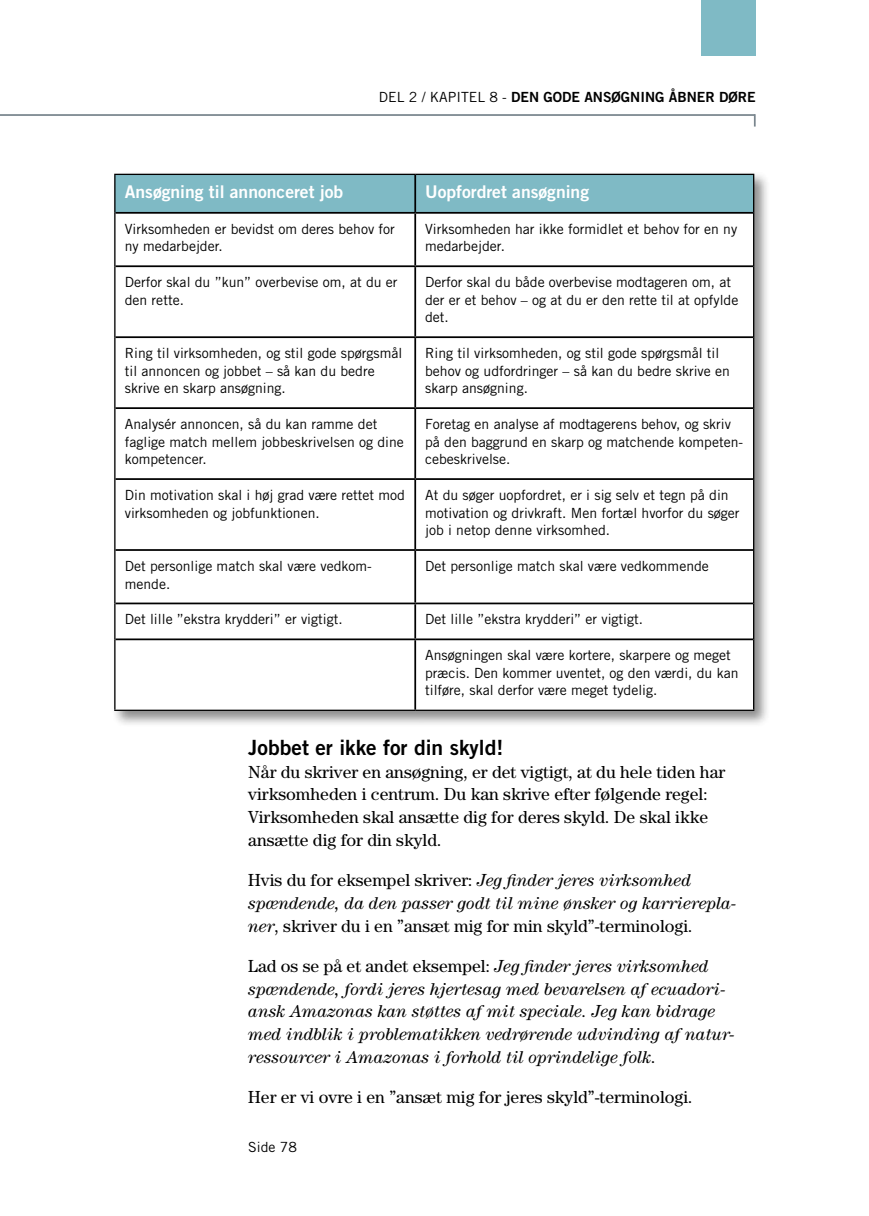
<style>
.page{position:relative;width:869px;height:1216px;background:#fff}
.page>*{position:absolute;margin:0;border:0;box-sizing:border-box;transform-origin:0 0}
.t1{font:21px "Trade Gothic LT Std Bd 2";color:#000}
.t2{font:italic 17.5px/22.8px "Century Std";color:#000}
.t3{font:17.5px/22.8px "Century Std";color:#000}
.t4{font:17.5px "Trade Gothic LT Std Bd 2";color:#fff}
.t5{font:14px/17.5px "Trade Gothic LT Std";color:#000}
.t6{font:14px "Trade Gothic LT Std Bd 2";color:#000}
.s1{font-family:"Trade Gothic LT Std"}
.s2{font-style:normal}
</style>
<div class="page">
<hr style="left:0;top:114px;width:754px;height:2px;background:#7a868e">
<svg style="left:753px;top:114px;width:2px;height:12px"></svg>
<div style="left:700px;top:0;width:55px;height:55px;background:#7fbac5"></div>
<div style="left:112px;top:171px;width:658px;height:556px;background:#000;opacity:.45"></div>
<div style="left:115px;top:175px;width:637px;height:37px;background:#7fbac5"></div>
<svg style="left:115px;top:214px;width:637px;height:495px"></svg>
<hr style="left:414px;top:175px;width:2px;height:37px;background:#000">
<hr style="left:115px;top:212px;width:300px;height:2px;background:#000">
<hr style="left:415px;top:212px;width:337px;height:2px;background:#000">
<hr style="left:414px;top:214px;width:2px;height:51px;background:#000">
<hr style="left:115px;top:265px;width:300px;height:2px;background:#000">
<hr style="left:415px;top:265px;width:337px;height:2px;background:#000">
<hr style="left:414px;top:267px;width:2px;height:69px;background:#000">
<hr style="left:115px;top:336px;width:300px;height:2px;background:#000">
<hr style="left:415px;top:336px;width:337px;height:2px;background:#000">
<hr style="left:414px;top:338px;width:2px;height:69px;background:#000">
<hr style="left:115px;top:407px;width:300px;height:2px;background:#000">
<hr style="left:415px;top:407px;width:337px;height:2px;background:#000">
<hr style="left:414px;top:409px;width:2px;height:69px;background:#000">
<hr style="left:115px;top:478px;width:300px;height:2px;background:#000">
<hr style="left:415px;top:478px;width:337px;height:2px;background:#000">
<hr style="left:414px;top:480px;width:2px;height:69px;background:#000">
<hr style="left:115px;top:549px;width:300px;height:2px;background:#000">
<hr style="left:415px;top:549px;width:337px;height:2px;background:#000">
<hr style="left:414px;top:551px;width:2px;height:51px;background:#000">
<hr style="left:115px;top:602px;width:300px;height:2px;background:#000">
<hr style="left:415px;top:602px;width:337px;height:2px;background:#000">
<hr style="left:414px;top:604px;width:2px;height:34px;background:#000">
<hr style="left:115px;top:638px;width:300px;height:2px;background:#000">
<hr style="left:415px;top:638px;width:337px;height:2px;background:#000">
<hr style="left:414px;top:640px;width:2px;height:69px;background:#000">
<hr style="left:114px;top:174px;width:301px;height:1px;background:#000">
<hr style="left:114px;top:175px;width:1px;height:38px;background:#000">
<hr style="left:415px;top:174px;width:339px;height:1px;background:#000">
<hr style="left:752px;top:175px;width:2px;height:38px;background:#000">
<hr style="left:114px;top:213px;width:1px;height:53px;background:#000">
<hr style="left:752px;top:213px;width:2px;height:53px;background:#000">
<hr style="left:114px;top:266px;width:1px;height:71px;background:#000">
<hr style="left:752px;top:266px;width:2px;height:71px;background:#000">
<hr style="left:114px;top:337px;width:1px;height:71px;background:#000">
<hr style="left:752px;top:337px;width:2px;height:71px;background:#000">
<hr style="left:114px;top:408px;width:1px;height:71px;background:#000">
<hr style="left:752px;top:408px;width:2px;height:71px;background:#000">
<hr style="left:114px;top:479px;width:1px;height:71px;background:#000">
<hr style="left:752px;top:479px;width:2px;height:71px;background:#000">
<hr style="left:114px;top:550px;width:1px;height:53px;background:#000">
<hr style="left:752px;top:550px;width:2px;height:53px;background:#000">
<hr style="left:114px;top:603px;width:1px;height:36px;background:#000">
<hr style="left:752px;top:603px;width:2px;height:36px;background:#000">
<hr style="left:114px;top:639px;width:1px;height:70px;background:#000">
<hr style="left:752px;top:639px;width:2px;height:70px;background:#000">
<hr style="left:114px;top:709px;width:301px;height:2px;background:#000">
<hr style="left:415px;top:709px;width:339px;height:2px;background:#000">
<p class="t6" style="left:378px;top:89px;width:378px"><span class="s1">Del 2 / Kapi tel 8 -</span> den gode ansøgni ng åbner døre</p>
<p class="t4" style="left:125px;top:181px;width:220px">Ansøgning til annonceret job</p>
<p class="t4" style="left:425px;top:181px;width:165px">U opfordret ansøgning</p>
<p class="t5" style="left:125px;top:220px;width:271px">Virksomheden er bevidst om deres behov for ny medarbejder.</p>
<p class="t5" style="left:425px;top:220px;width:313px">Virksomheden har ikke formidlet et behov for en ny medarbejder.</p>
<p class="t5" style="left:125px;top:273px;width:274px">Derfor skal du ”kun” overbevise om, at du er den rette.</p>
<p class="t5" style="left:425px;top:273px;width:314px">Derfor skal du både overbevise modtageren om, at der er et behov – og at du er den rette til at opfylde det.</p>
<p class="t5" style="left:125px;top:344px;width:279px">Ring til virksomheden, og stil gode spørgsmål til annoncen og jobbet – så kan du bedre skrive en skarp ansøgning.</p>
<p class="t5" style="left:425px;top:344px;width:306px">Ring til virksomheden, og stil gode spørgsmål til behov og udfordringer – så kan du bedre skrive en skarp ansøgning.</p>
<p class="t5" style="left:125px;top:415px;width:280px">Analysér annoncen, så du kan ramme det faglige match mellem jobbeskrivelsen og dine kompetencer.</p>
<p class="t5" style="left:425px;top:415px;width:319px">Foretag en analyse af modtagerens behov, og skriv på den baggrund en skarp og matchende kompeten&shy;cebeskrivelse.</p>
<p class="t5" style="left:125px;top:486px;width:281px">Din motivation skal i høj grad være rettet mod virksomheden og jobfunktionen.</p>
<p class="t5" style="left:425px;top:486px;width:316px">At du søger uopfordret, er i sig selv et tegn på din motivation og drivkraft. Men fortæl hvorfor du søger job i netop denne virksomhed.</p>
<p class="t5" style="left:125px;top:557px;width:248px">Det personlige match skal være vedkom&shy;mende.</p>
<p class="t5" style="left:425px;top:557px;width:285px">Det personlige match skal være vedkommende</p>
<p class="t5" style="left:125px;top:610px;width:219px">Det lille ”ekstra krydderi” er vigtigt.</p>
<p class="t5" style="left:425px;top:610px;width:219px">Det lille ”ekstra krydderi” er vigtigt.</p>
<p class="t5" style="left:425px;top:646px;width:314px">Ansøgningen skal være kortere, skarpere og meget præcis. Den kommer uventet, og den værdi, du kan tilføre, skal derfor være meget tydelig.</p>
<h1 class="t1" style="left:248px;top:734px;width:256px">Jobbet er ikke for din skyld!</h1>
<p class="t3" style="left:248px;top:760px;width:478px">Når du skriver en ansøgning, er det vigtigt, at du hele tiden har virksomheden i centrum. Du kan skrive efter følgende regel:<br>Virksomheden skal ansætte dig for deres skyld. De skal ikke ansætte dig for din skyld.</p>
<p class="t2" style="left:248px;top:868px;width:490px"><span class="s2">Hvis du for eksempel skriver:</span> Jeg finder jeres virksomhed spændende, da den passer godt til mine ønsker og karrierepla&shy;ner<span class="s2">, skriver du i en ”ansæt mig for min skyld”-terminologi.</span></p>
<p class="t2" style="left:248px;top:954px;width:488px"><span class="s2">Lad os se på et andet eksempel:</span> Jeg finder jeres virksomhed spændende, fordi jeres hjertesag med bevarelsen af ecuadori&shy;ansk Amazonas kan støttes af mit speciale. Jeg kan bidrage med indblik i problematikken vedrørende udvinding af natur&shy;ressourcer i Amazonas i forhold til oprindelige folk<span class="s2">.</span></p>
<p class="t3" style="left:248px;top:1085px;width:445px">Her er vi ovre i en ”ansæt mig for jeres skyld”-terminologi.</p>
<p class="t5" style="left:248px;top:1137px;width:50px">Side 78</p>
</div>
